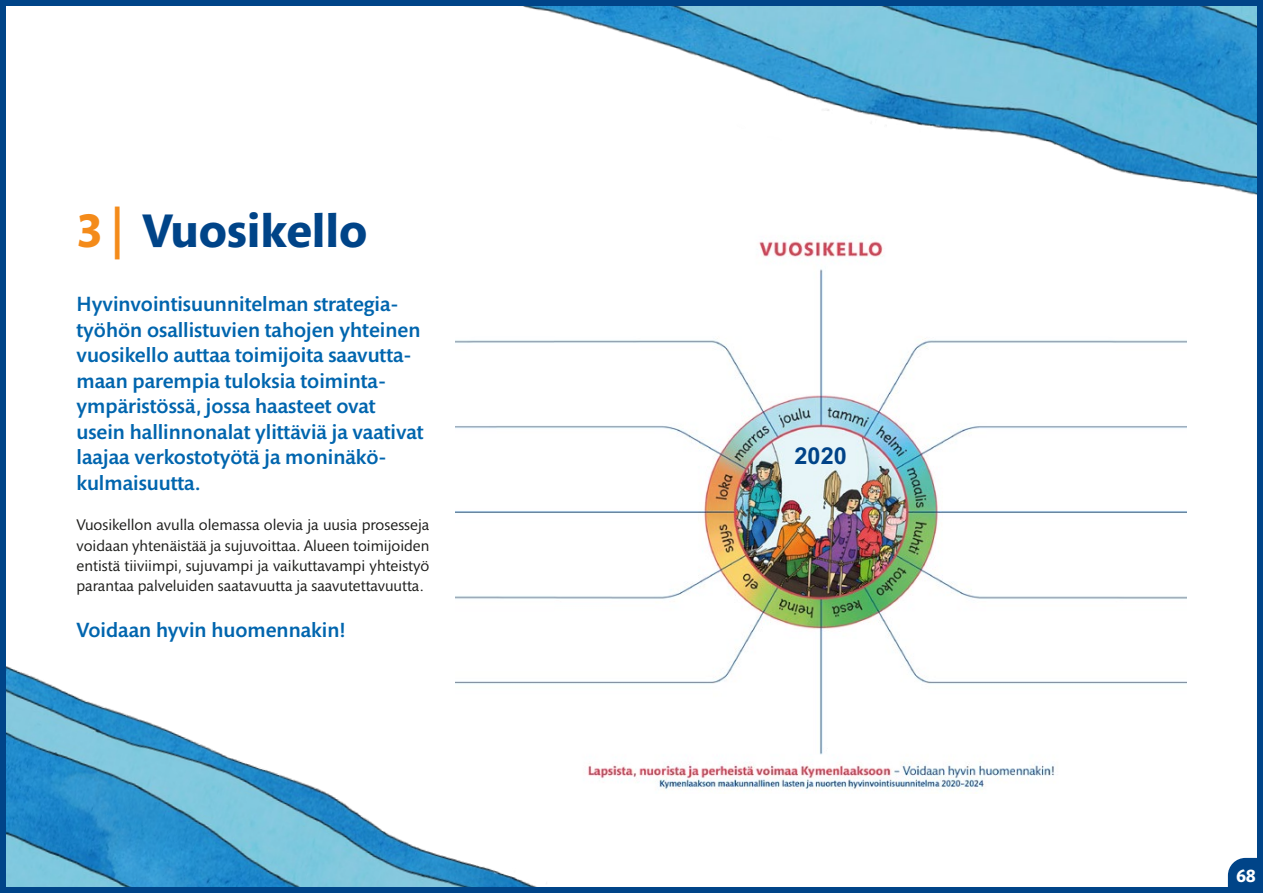
<style>
.page{position:relative;width:1263px;height:893px;background:#fff}
.page>*{position:absolute;margin:0;border:0;box-sizing:border-box;transform-origin:0 0}
.t1{font:700 48px "Mundo Sans Std";color:#048}
.t2{font:700 23.4px "Arial";color:#004388}
.t3{font:500 21px/25.5px "Mundo Sans Std";color:#0065ae}
.t4{font:700 18px "Mundo Sans Std";color:#fff}
.t5{font:15.75px/20.2px "Mundo Sans Std";color:#1d1d1b;text-align:justify}
.s1{color:#f48b1a}
</style>
<div class="page">
<img style="left:525px;top:7px;width:731px;height:188px">
<img style="left:7px;top:666px;width:528px;height:220px">
<img style="left:455px;top:241px;width:731px;height:553px">
<div style="left:0;top:0;width:1263px;height:893px;border:6px solid #048"></div>
<svg style="left:1228px;top:858px;width:35px;height:35px"></svg>
<h1 class="t1" style="left:77px;top:203px;width:292px"><span class="s1">3 |</span> Vuosikello</h1>
<p class="t3" style="left:77px;top:292px;width:348px">Hyvinvointisuunnitelman strategia&shy;työhön osallistuvien tahojen yhteinen vuosikello auttaa toimijoita saavutta&shy;maan parempia tuloksia toiminta&shy;ympäristössä, jossa haasteet ovat usein hallinnonalat ylittäviä ja vaativat laajaa verkostotyötä ja moninäkö&shy;kulmaisuutta.</p>
<p class="t5" style="left:77px;top:515px;width:354px">Vuosikellon avulla olemassa olevia ja uusia prosesseja voidaan yhtenäistää ja sujuvoittaa. Alueen toimijoiden entistä tiiviimpi, sujuvampi ja vaikuttavampi yhteistyö parantaa palveluiden saatavuutta ja saavutettavuutta.</p>
<p class="t3" style="left:77px;top:617px;width:271px">Voidaan hyvin huomennakin!</p>
<p class="t2" style="left:795px;top:439px;width:54px">2020</p>
<p class="t4" style="left:1236px;top:866px;width:21px">68</p>
</div>
